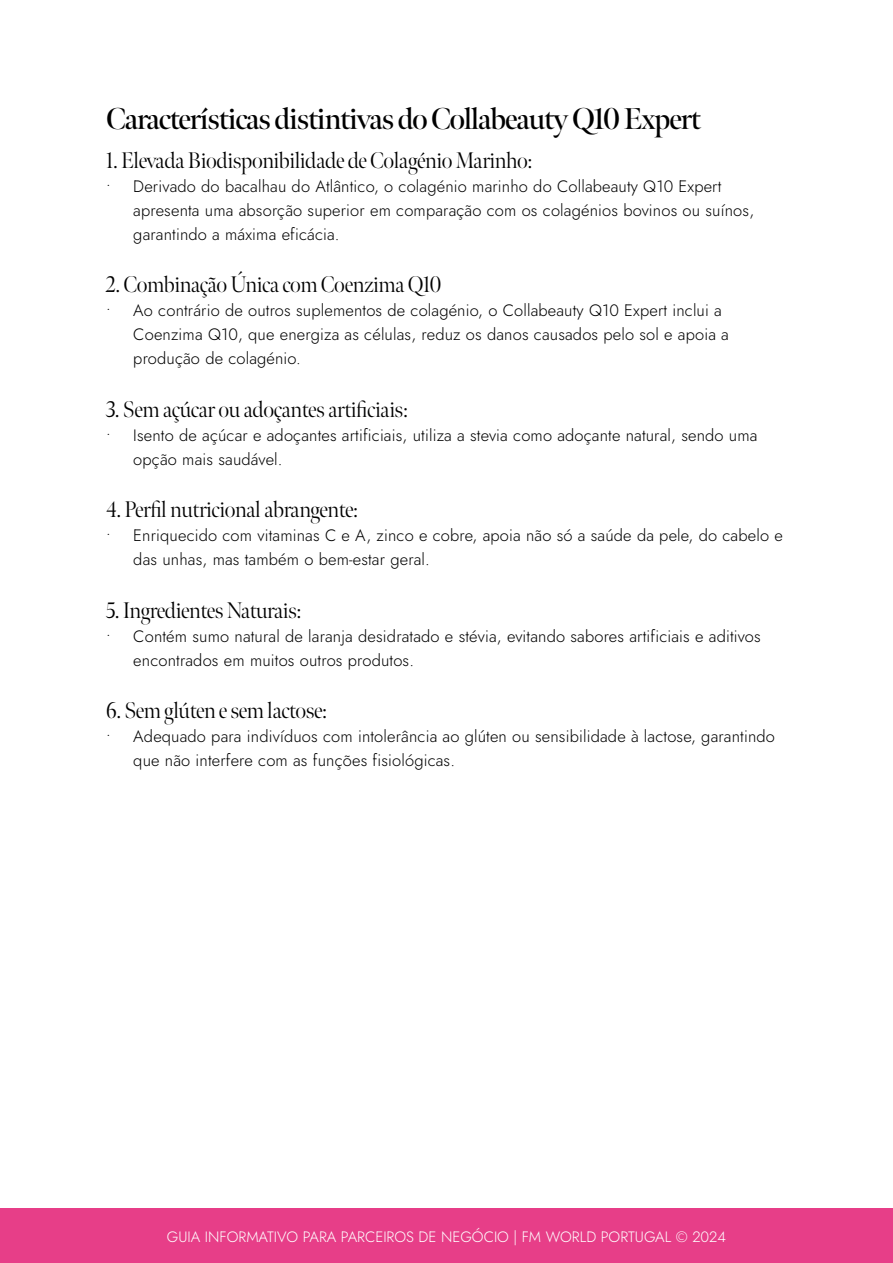
<style>
.page{position:relative;width:893px;height:1263px;background:#fff}
.page>*{position:absolute;margin:0;border:0;box-sizing:border-box;transform-origin:0 0}
.t1{font:600 30px "Meno Banner";letter-spacing:-.04em;color:#000}
.t2{font:300 22.5px "Meno Banner";letter-spacing:-.02em;color:#000}
.t3{font:300 16.5px/24px "Jost";letter-spacing:.01em;color:#000}
.t4{font:300 15px "Jost";color:#fff}
</style>
<div class="page">
<div style="left:0;top:1209px;width:893px;height:54px;background:#e73e88"></div>
<h1 class="t1" style="left:106px;top:100px;width:596px">Características distintivas do Collabeauty Q10 Expert</h1>
<h2 class="t2" style="left:106px;top:146px;width:428px">1. Elevada Biodisponibilidade de Colagénio Marinho:</h2>
<p class="t3" style="left:133px;top:174px;width:622px;text-indent:-27px">• Derivado do bacalhau do Atlântico, o colagénio marinho do Collabeauty Q10 Expert apresenta uma absorção superior em comparação com os colagénios bovinos ou suínos, garantindo a máxima eficácia.</p>
<h2 class="t2" style="left:106px;top:271px;width:337px">2. Combinação Única com Coenzima Q10</h2>
<p class="t3" style="left:133px;top:299px;width:597px;text-indent:-27px">• Ao contrário de outros suplementos de colagénio, o Collabeauty Q10 Expert inclui a<br>Coenzima Q10, que energiza as células, reduz os danos causados pelo sol e apoia a produção de colagénio.</p>
<h2 class="t2" style="left:106px;top:395px;width:303px">3. Sem açúcar ou adoçantes artificiais:</h2>
<p class="t3" style="left:133px;top:423px;width:626px;text-indent:-27px">• Isento de açúcar e adoçantes artificiais, utiliza a stevia como adoçante natural, sendo uma opção mais saudável.</p>
<h2 class="t2" style="left:106px;top:496px;width:253px">4. Perfil nutricional abrangente:</h2>
<p class="t3" style="left:133px;top:524px;width:651px;text-indent:-27px">• Enriquecido com vitaminas C e A, zinco e cobre, apoia não só a saúde da pele, do cabelo e das unhas, mas também o bem-estar geral.</p>
<h2 class="t2" style="left:106px;top:596px;width:197px">5. Ingredientes Naturais:</h2>
<p class="t3" style="left:133px;top:624px;width:629px;text-indent:-27px">• Contém sumo natural de laranja desidratado e stévia, evitando sabores artificiais e aditivos encontrados em muitos outros produtos.</p>
<h2 class="t2" style="left:106px;top:697px;width:222px">6. Sem glúten e sem lactose:</h2>
<p class="t3" style="left:133px;top:725px;width:643px;text-indent:-27px">• Adequado para indivíduos com intolerância ao glúten ou sensibilidade à lactose, garantindo que não interfere com as funções fisiológicas.</p>
<p class="t4" style="left:167px;top:1226px;width:561px">GUIA INFORMATIVO PARA PARCEIROS DE NEGÓCIO | FM WORLD PORTUGAL © 2024</p>
</div>
